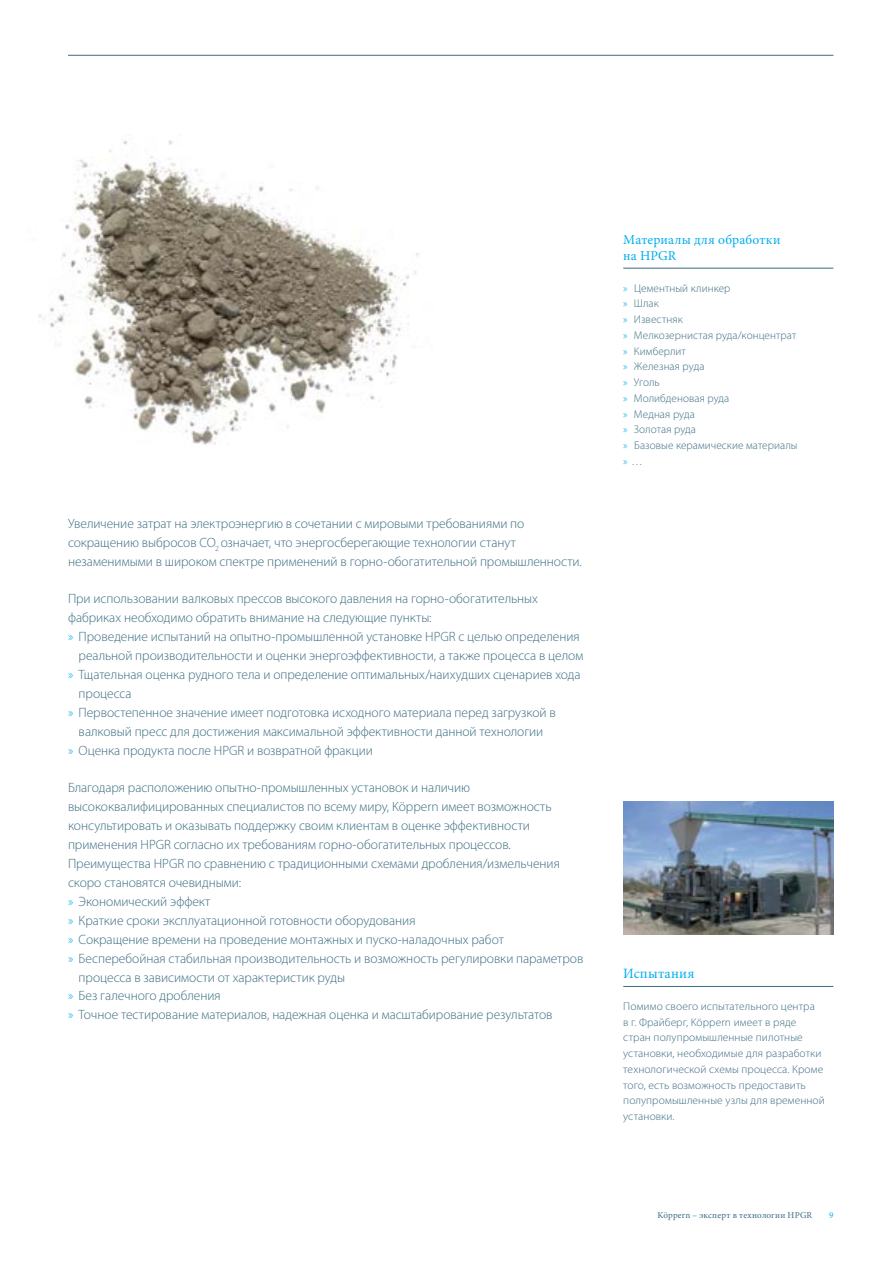
<style>
.page{position:relative;width:893px;height:1263px;background:#fff}
.page>*{position:absolute;margin:0;border:0;box-sizing:border-box;transform-origin:0 0}
.t1{font:14.25px "Minion Pro";letter-spacing:.015em;color:#00aeef}
.t2{font:300 13.5px/18.9px "Myriad Pro";letter-spacing:-.005em;color:#3d6e82}
.t3{font:13.5px/15.8px "Minion Pro";letter-spacing:.015em;color:#00aeef}
.t4{font:300 11.25px/15.8px "Myriad Pro";letter-spacing:.01em;color:#3d6e82}
.t5{font:9px "Minion Pro";letter-spacing:.02em;color:#3d6e82}
.t6{font:9px "Minion Pro";color:#00aeef}
.s1{color:#00aeef}
</style>
<div class="page">
<img style="left:38px;top:140px;width:381px;height:305px">
<img style="left:623px;top:802px;width:210px;height:132px">
<hr style="left:623px;top:268px;width:210px;height:1px;background:#3d6e82">
<hr style="left:623px;top:986px;width:210px;height:1px;background:#3d6e82">
<hr style="left:68px;top:55px;width:765px;height:1px;background:#3d6e82">
<p class="t2" style="left:68px;top:514px;width:515px">Увеличение затрат на электроэнергию в сочетании с мировыми требованиями по сокращению выбросов CO<sub>2</sub> означает, что энергосберегающие технологии станут незаменимыми в широком спектре применений в горно-обогатительной промышленности.</p>
<p class="t2" style="left:68px;top:589px;width:471px">При использовании валковых прессов высокого давления на горно-обогатительных</p>
<p class="t2" style="left:68px;top:608px;width:365px">фабриках необходимо обратить внимание на следующие пункты:</p>
<p class="t2" style="left:68px;top:627px;width:513px"><span class="s1">»</span> Проведение испытаний на опытно-промышленной установке HPGR с целью определения</p>
<p class="t2" style="left:79px;top:646px;width:506px">реальной производительности и оценки энергоэффективности, а также процесса в целом</p>
<p class="t2" style="left:68px;top:665px;width:514px"><span class="s1">»</span> Тщательная оценка рудного тела и определение оптимальных/наихудших сценариев хода</p>
<p class="t2" style="left:79px;top:684px;width:54px">процесса</p>
<p class="t2" style="left:68px;top:703px;width:489px"><span class="s1">»</span> Первостепенное значение имеет подготовка исходного материала перед загрузкой в</p>
<p class="t2" style="left:79px;top:722px;width:466px">валковый пресс для достижения максимальной эффективности данной технологии</p>
<p class="t2" style="left:68px;top:741px;width:306px"><span class="s1">»</span> Оценка продукта после HPGR и возвратной фракции</p>
<p class="t2" style="left:68px;top:778px;width:404px">Благодаря расположению опытно-промышленных установок и наличию</p>
<p class="t2" style="left:68px;top:797px;width:485px">высококвалифицированных специалистов по всему миру, Köppern имеет возможность</p>
<p class="t2" style="left:68px;top:816px;width:463px">консультировать и оказывать поддержку своим клиентам в оценке эффективности</p>
<p class="t2" style="left:68px;top:835px;width:444px">применения HPGR согласно их требованиям горно-обогатительных процессов.</p>
<p class="t2" style="left:68px;top:854px;width:493px">Преимущества HPGR по сравнению с традиционными схемами дробления/измельчения</p>
<p class="t2" style="left:68px;top:873px;width:174px">скоро становятся очевидными:</p>
<p class="t2" style="left:68px;top:892px;width:144px"><span class="s1">»</span> Экономический эффект</p>
<p class="t2" style="left:68px;top:911px;width:349px"><span class="s1">»</span> Краткие сроки эксплуатационной готовности оборудования</p>
<p class="t2" style="left:68px;top:930px;width:437px"><span class="s1">»</span> Сокращение времени на проведение монтажных и пуско-наладочных работ</p>
<p class="t2" style="left:68px;top:948px;width:517px"><span class="s1">»</span> Бесперебойная стабильная производительность и возможность регулировки параметров</p>
<p class="t2" style="left:79px;top:967px;width:268px">процесса в зависимости от характеристик руды</p>
<p class="t2" style="left:68px;top:986px;width:154px"><span class="s1">»</span> Без галечного дробления</p>
<p class="t2" style="left:68px;top:1005px;width:486px"><span class="s1">»</span> Точное тестирование материалов, надежная оценка и масштабирование результатов</p>
<p class="t3" style="left:623px;top:232px;width:159px">Материалы для обработки на HPGR</p>
<p class="t4" style="left:623px;top:280px;width:176px"><span class="s1">»</span> Цементный клинкер<br><span class="s1">»</span> Шлак<br><span class="s1">»</span> Известняк<br><span class="s1">»</span> Мелкозернистая руда/концентрат <span class="s1">»</span> Кимберлит<br><span class="s1">»</span> Железная руда<br><span class="s1">»</span> Уголь<br><span class="s1">»</span> Молибденовая руда<br><span class="s1">»</span> Медная руда<br><span class="s1">»</span> Золотая руда<br><span class="s1">»</span> Базовые керамические материалы <span class="s1">»</span> …</p>
<p class="t1" style="left:623px;top:964px;width:73px">Испытания</p>
<p class="t4" style="left:623px;top:998px;width:203px">Помимо своего испытательного центра<br>в г. Фрайберг, Köppern имеет в ряде стран полупромышленные пилотные установки, необходимые для разработки технологической схемы процесса. Кроме того, есть возможность предоставить полупромышленные узлы для временной установки.</p>
<p class="t5" style="left:657px;top:1209px;width:156px">Köppern – эксперт в технологии HPGR</p>
<p class="t6" style="left:829px;top:1209px;width:6px">9</p>
</div>
